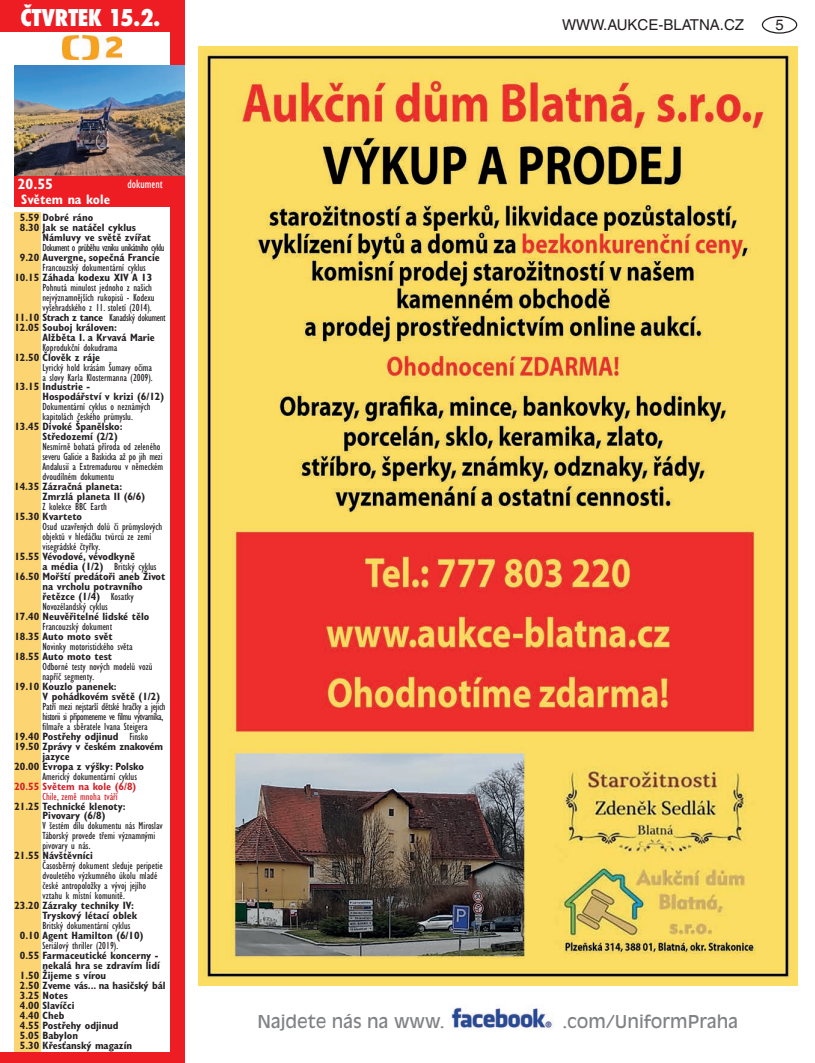
<style>
.page{position:relative;width:815px;height:1063px;background:#fff}
.page>*{position:absolute;margin:0;border:0;box-sizing:border-box;transform-origin:0 0}
.t1{font:800 condensed 22.5px "Futura";letter-spacing:-.01em;color:#fff}
.t2{font:17.5px "Antique Olive CE";color:#808285}
.t3{font:15px "Helvetica CE";color:#231f20}
.t4{font:700 condensed 15px "Gill Sans CE";color:#fff}
.t5{font:700 condensed 13.75px "Gill Sans CE";color:#fff}
.t6{font:condensed 12.5px "Gill Sans CE";color:#fff}
.t7{font:condensed 10.62px/10px "Gill Sans CE";color:#231f20}
.t8{font:700 condensed 10.62px/10px "Gill Sans CE";color:#231f20}
.t9{font:condensed 10.62px "Gill Sans CE";letter-spacing:-.04em;color:#231f20}
.t10{font:condensed 10.62px "Gill Sans CE";letter-spacing:-.05em;color:#231f20}
.t11{font:condensed 10.62px "Gill Sans CE";letter-spacing:-.02em;color:#231f20}
.t12{font:700 condensed 10.62px "Gill Sans CE";letter-spacing:-.03em;color:#231f20}
.t13{font:700 condensed 10.62px "Gill Sans CE";letter-spacing:-.02em;color:#231f20}
.t14{font:700 condensed 10.62px "Gill Sans CE";color:#d1232a}
.t15{font:condensed 10.62px "Gill Sans CE";color:#d1232a}
.s1{font-weight:400}
.s2{font-weight:700}
</style>
<div class="page">
<div style="left:762px;top:16px;width:35px;height:18px;border:1px solid #231f20;border-radius:50%"></div>
<img style="left:451px;top:1007px;width:103px;height:23px">
<div style="left:0;top:0;width:184px;height:32px;background:#ee1d23"></div>
<div style="left:14px;top:175px;width:167px;height:32px;background:#ee1d23"></div>
<img style="left:63px;top:35px;width:58px;height:24px">
<div style="left:170px;top:0;width:14px;height:1063px;background:#ee1d23"></div>
<div style="left:0;top:1052px;width:184px;height:11px;background:#ee1d23"></div>
<div style="left:14px;top:213px;width:27px;height:839px;background:#fdd472"></div>
<img style="left:14px;top:66px;width:170px;height:109px">
<img style="left:198px;top:46px;width:599px;height:939px">
<h1 class="t1" style="left:21px;top:2px;width:141px">ČTVRTEK 15.2.</h1>
<h3 class="t4" style="left:18px;top:175px;width:37px">20.55</h3>
<p class="t5" style="left:21px;top:191px;width:90px">Světem na kole</p>
<p class="t6" style="left:127px;top:176px;width:37px">dokument</p>
<p class="t8" style="left:20px;top:212px;width:75px">5.59 Dobré ráno</p>
<p class="t8" style="left:20px;top:222px;width:118px">8.30 Jak se natáčel cyklus</p>
<p class="t8" style="left:43px;top:232px;width:110px">Námluvy ve světě zvířat</p>
<p class="t10" style="left:43px;top:241px;width:123px">Dokument o průběhu vzniku unikátního cyklu</p>
<p class="t8" style="left:20px;top:252px;width:141px">9.20 Auvergne, sopečná Francie</p>
<p class="t7" style="left:43px;top:262px;width:105px">Francouzský dokumentární cyklus</p>
<p class="t8" style="left:14px;top:272px;width:139px">10.15 Záhada kodexu XIV A 13</p>
<p class="t7" style="left:43px;top:282px;width:111px">Pohnutá minulost jednoho z našich</p>
<p class="t7" style="left:43px;top:292px;width:114px">nejvýznamnějších rukopisů - Kodexu</p>
<p class="t7" style="left:43px;top:302px;width:111px">vyšehradského z 11. století (2014).</p>
<p class="t12" style="left:14px;top:311px;width:153px">11.10 Strach z tance <span class="s1">Kanadský dokument</span></p>
<p class="t8" style="left:14px;top:322px;width:104px">12.05 Souboj královen:</p>
<p class="t8" style="left:43px;top:332px;width:114px">Alžběta I. a Krvavá Marie</p>
<p class="t7" style="left:43px;top:342px;width:76px">Koprodukční dokudrama</p>
<p class="t8" style="left:14px;top:352px;width:87px">12.50 Člověk z ráje</p>
<p class="t7" style="left:43px;top:362px;width:112px">Lyrický hold krásám Šumavy očima a slovy Karla Klostermanna (2009).</p>
<p class="t8" style="left:43px;top:382px;width:123px;text-indent:-28px">13.15 Industrie -<br>Hospodářství v krizi (6/12)</p>
<p class="t7" style="left:43px;top:402px;width:109px">Dokumentární cyklus o neznámých kapitolách českého průmyslu.</p>
<p class="t8" style="left:43px;top:422px;width:82px;text-indent:-28px">13.45 Divoké Španělsko:<br>Středozemí (2/2)</p>
<p class="t7" style="left:43px;top:442px;width:122px">Nesmírně bohatá příroda od zeleného severu Galicie a Baskicka až po jih mezi Andalusií a Extremadurou v německém dvoudílném dokumentu</p>
<p class="t8" style="left:43px;top:482px;width:104px;text-indent:-28px">14.35 Zázračná planeta:<br>Zmrzlá planeta II (6/6)</p>
<p class="t7" style="left:43px;top:502px;width:66px">Z kolekce BBC Earth</p>
<p class="t8" style="left:14px;top:512px;width:69px">15.30 Kvarteto</p>
<p class="t7" style="left:43px;top:522px;width:121px">Osud uzavřených dolů či průmyslových objektů v hledáčku tvůrců ze zemí visegrádské čtyřky.</p>
<p class="t13" style="left:14px;top:550px;width:122px">15.55 Vévodové, vévodkyně</p>
<p class="t7" style="left:43px;top:562px;width:115px"><span class="s2">a média (1/2)</span> Britský cyklus</p>
<p class="t8" style="left:14px;top:571px;width:152px">16.50 Mořští predátoři aneb Život</p>
<p class="t8" style="left:43px;top:581px;width:102px">na vrcholu potravního</p>
<p class="t8" style="left:43px;top:591px;width:93px">řetězce (1/4) <span class="s1">Kosatky</span></p>
<p class="t7" style="left:43px;top:601px;width:67px">Novozélandský cyklus</p>
<p class="t8" style="left:14px;top:611px;width:136px">17.40 Neuvěřitelné lidské tělo</p>
<p class="t7" style="left:43px;top:621px;width:71px">Francouzský dokument</p>
<p class="t8" style="left:14px;top:631px;width:100px">18.35 Auto moto svět</p>
<p class="t7" style="left:43px;top:641px;width:92px">Novinky motoristického světa</p>
<p class="t8" style="left:14px;top:651px;width:99px">18.55 Auto moto test</p>
<p class="t7" style="left:43px;top:661px;width:111px">Odborné testy nových modelů vozů napříč segmenty.</p>
<p class="t8" style="left:43px;top:681px;width:119px;text-indent:-28px">19.10 Kouzlo panenek:<br>V pohádkovém světě (1/2)</p>
<p class="t11" style="left:43px;top:700px;width:125px">Patří mezi nejstarší dětské hračky a jejich</p>
<p class="t9" style="left:43px;top:710px;width:122px">historii si připomeneme ve filmu výtvarníka,</p>
<p class="t7" style="left:43px;top:721px;width:107px">filmaře a sběratele Ivana Steigera</p>
<p class="t8" style="left:14px;top:731px;width:135px">19.40 Postřehy odjinud <span class="s1">Finsko</span></p>
<p class="t8" style="left:14px;top:741px;width:150px">19.50 Zprávy v českém znakovém</p>
<p class="t8" style="left:43px;top:751px;width:29px">jazyce</p>
<p class="t8" style="left:14px;top:761px;width:131px">20.00 Evropa z výšky: Polsko</p>
<p class="t7" style="left:43px;top:771px;width:96px">Americký dokumentární cyklus</p>
<p class="t14" style="left:14px;top:780px;width:123px">20.55 Světem na kole (6/8)</p>
<p class="t15" style="left:43px;top:790px;width:77px">Chile, země mnoha tváří</p>
<p class="t8" style="left:43px;top:801px;width:85px;text-indent:-28px">21.25 Technické klenoty:<br>Pivovary (6/8)</p>
<p class="t7" style="left:43px;top:821px;width:122px">V šestém dílu dokumentu nás Miroslav<br>Táborský provede třemi významnými pivovary u nás.</p>
<p class="t8" style="left:14px;top:851px;width:80px">21.55 Návštěvníci</p>
<p class="t7" style="left:43px;top:861px;width:122px">Časosběrný dokument sleduje peripetie dvouletého výzkumného úkolu mladé české antropoložky a vývoj jejího vztahu k místní komunitě.</p>
<p class="t8" style="left:43px;top:901px;width:96px;text-indent:-28px">23.20 Zázraky techniky IV:<br>Tryskový létací oblek</p>
<p class="t7" style="left:43px;top:921px;width:89px">Britský dokumentární cyklus</p>
<p class="t8" style="left:20px;top:931px;width:125px">0.10 Agent Hamilton (6/10)</p>
<p class="t7" style="left:43px;top:941px;width:77px">Seriálový thriller (2019).</p>
<p class="t8" style="left:20px;top:951px;width:140px">0.55 Farmaceutické koncerny -</p>
<p class="t8" style="left:43px;top:961px;width:119px">nekalá hra se zdravím lidí</p>
<p class="t8" style="left:20px;top:971px;width:88px">1.50 Žijeme s vírou</p>
<p class="t8" style="left:20px;top:981px;width:147px">2.50 Zveme vás... na hasičský bál</p>
<p class="t8" style="left:20px;top:991px;width:50px">3.25 Notes</p>
<p class="t8" style="left:20px;top:1000px;width:56px">4.00 Slavíčci</p>
<p class="t8" style="left:20px;top:1010px;width:46px">4.40 Cheb</p>
<p class="t8" style="left:20px;top:1020px;width:100px">4.55 Postřehy odjinud</p>
<p class="t8" style="left:20px;top:1030px;width:60px">5.05 Babylon</p>
<p class="t8" style="left:20px;top:1040px;width:114px">5.30 Křesťanský magazín</p>
<h3 class="t3" style="left:562px;top:16px;width:184px">WWW.AUKCE-BLATNA.CZ</h3>
<h3 class="t3" style="left:775px;top:16px;width:10px">5</h3>
<h2 class="t2" style="left:257px;top:1012px;width:189px">Najdete nás na www.</h2>
<h2 class="t2" style="left:562px;top:1012px;width:177px">.com/UniformPraha</h2>
</div>
